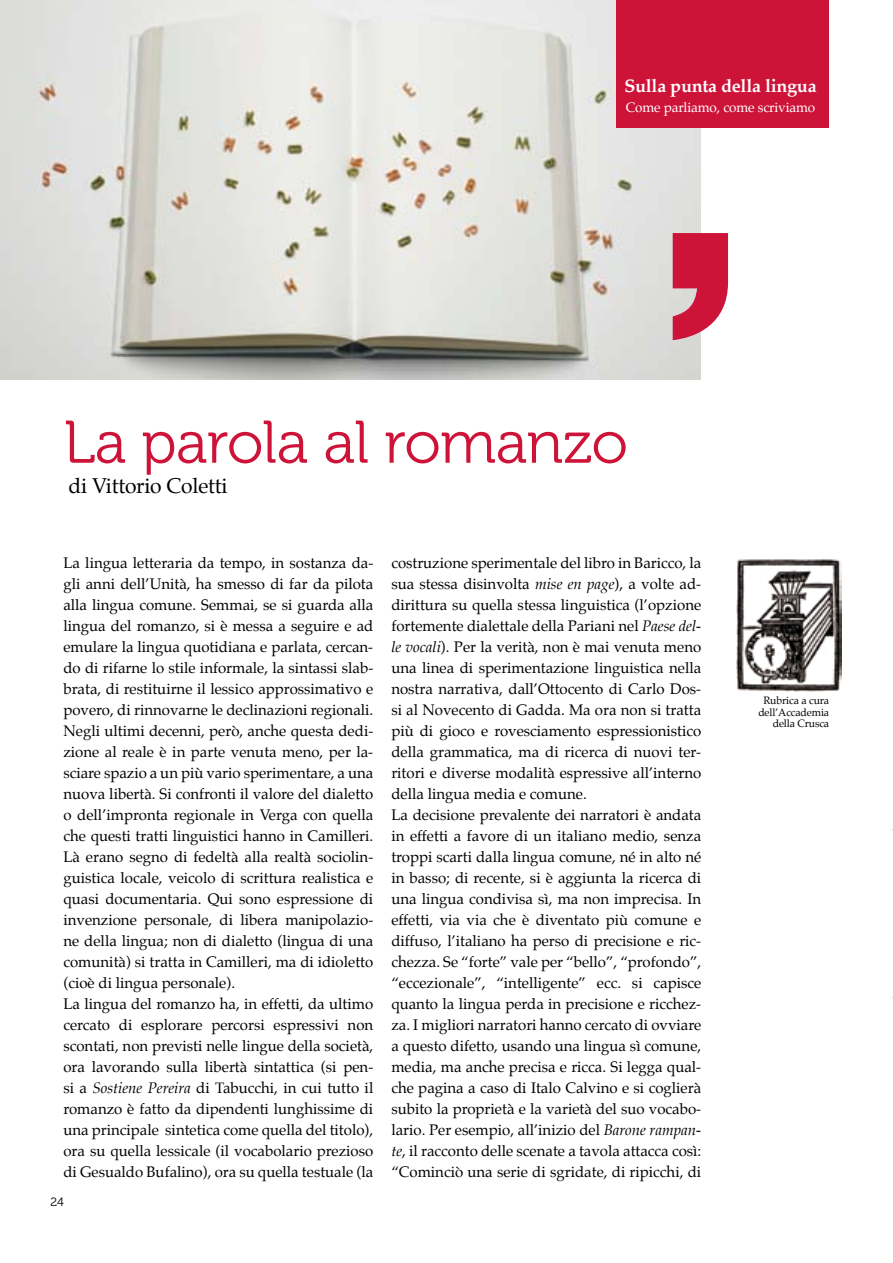
<style>
.page{position:relative;width:893px;height:1263px;background:#fff}
.page>*{position:absolute;margin:0;border:0;box-sizing:border-box;transform-origin:0 0}
.t1{font:60px "Museo 300";letter-spacing:-.015em;color:#ce1339}
.t2{font:21px "Palatino";letter-spacing:-.01em;color:#000}
.t3{font:700 18px "Palatino";letter-spacing:-.015em;color:#fff}
.t4{font:15px/21px "Palatino";color:#000}
.t5{font:13.5px "Palatino";letter-spacing:-.01em;color:#fff}
.t6{font:12px "Museo 300";color:#000}
.t7{font:10.5px/11.7px "Palatino";letter-spacing:-.01em;color:#000;text-align:right}
.s1{font-style:italic}
</style>
<div class="page">
<img style="left:0;top:0;width:700px;height:379px">
<svg style="left:673px;top:233px;width:55px;height:107px"></svg>
<img style="left:736px;top:559px;width:105px;height:132px">
<div style="left:617px;top:0;width:212px;height:128px;background:#ce1339"></div>
<p class="t3" style="left:624px;top:71px;width:194px">Sulla punta della lingua</p>
<p class="t5" style="left:626px;top:96px;width:191px">Come parliamo, come scriviamo</p>
<h1 class="t1" style="left:63px;top:410px;width:566px">La parola al romanzo</h1>
<h2 class="t2" style="left:68px;top:468px;width:161px">di Vittorio Coletti</h2>
<p class="t4" style="left:63px;top:552px;width:311px">La lingua letteraria da tempo, in sostanza da&shy;gli anni dell’Unità, ha smesso di far da pilota alla lingua comune. Semmai, se si guarda alla lingua del romanzo, si è messa a seguire e ad emulare la lingua quotidiana e parlata, cercan&shy;do di rifarne lo stile informale, la sintassi slab&shy;brata, di restituirne il lessico approssimativo e povero, di rinnovarne le declinazioni regionali.<br>Negli ultimi decenni, però, anche questa dedi&shy;zione al reale è in parte venuta meno, per la&shy;sciare spazio a un più vario sperimentare, a una nuova libertà. Si confronti il valore del dialetto o dell’impronta regionale in Verga con quella che questi tratti linguistici hanno in Camilleri.<br>Là erano segno di fedeltà alla realtà sociolin&shy;guistica locale, veicolo di scrittura realistica e quasi documentaria. Qui sono espressione di invenzione personale, di libera manipolazio&shy;ne della lingua; non di dialetto (lingua di una comunità) si tratta in Camilleri, ma di idioletto (cioè di lingua personale).<br>La lingua del romanzo ha, in effetti, da ultimo cercato di esplorare percorsi espressivi non scontati, non previsti nelle lingue della società, ora lavorando sulla libertà sintattica (si pen&shy;si a <span class="s1">Sostiene Pereira</span> di Tabucchi, in cui tutto il romanzo è fatto da dipendenti lunghissime di una principale sintetica come quella del titolo), ora su quella lessicale (il vocabolario prezioso di Gesualdo Bufalino), ora su quella testuale (la</p>
<p class="t4" style="left:391px;top:552px;width:311px">costruzione sperimentale del libro in Baricco, la sua stessa disinvolta <span class="s1">mise en page</span>), a volte ad&shy;dirittura su quella stessa linguistica (l’opzione fortemente dialettale della Pariani nel <span class="s1">Paese del&shy;le vocali</span>). Per la verità, non è mai venuta meno una linea di sperimentazione linguistica nella nostra narrativa, dall’Ottocento di Carlo Dos&shy;si al Novecento di Gadda. Ma ora non si tratta più di gioco e rovesciamento espressionistico della grammatica, ma di ricerca di nuovi ter&shy;ritori e diverse modalità espressive all’interno della lingua media e comune.<br>La decisione prevalente dei narratori è andata in effetti a favore di un italiano medio, senza troppi scarti dalla lingua comune, né in alto né in basso; di recente, si è aggiunta la ricerca di una lingua condivisa sì, ma non imprecisa. In effetti, via via che è diventato più comune e diffuso, l’italiano ha perso di precisione e ric&shy;chezza. Se “forte” vale per “bello”, “profondo”, “eccezionale”, “intelligente” ecc. si capisce quanto la lingua perda in precisione e ricchez&shy;za. I migliori narratori hanno cercato di ovviare a questo difetto, usando una lingua sì comune, media, ma anche precisa e ricca. Si legga qual&shy;che pagina a caso di Italo Calvino e si coglierà subito la proprietà e la varietà del suo vocabo&shy;lario. Per esempio, all’inizio del <span class="s1">Barone rampan&shy;te</span>, il racconto delle scenate a tavola attacca così: “Cominciò una serie di sgridate, di ripicchi, di</p>
<p class="t6" style="left:51px;top:1195px;width:15px">24</p>
<p class="t7" style="left:758px;top:694px;width:72px">Rubrica a cura dell’Accademia della Crusca</p>
</div>
